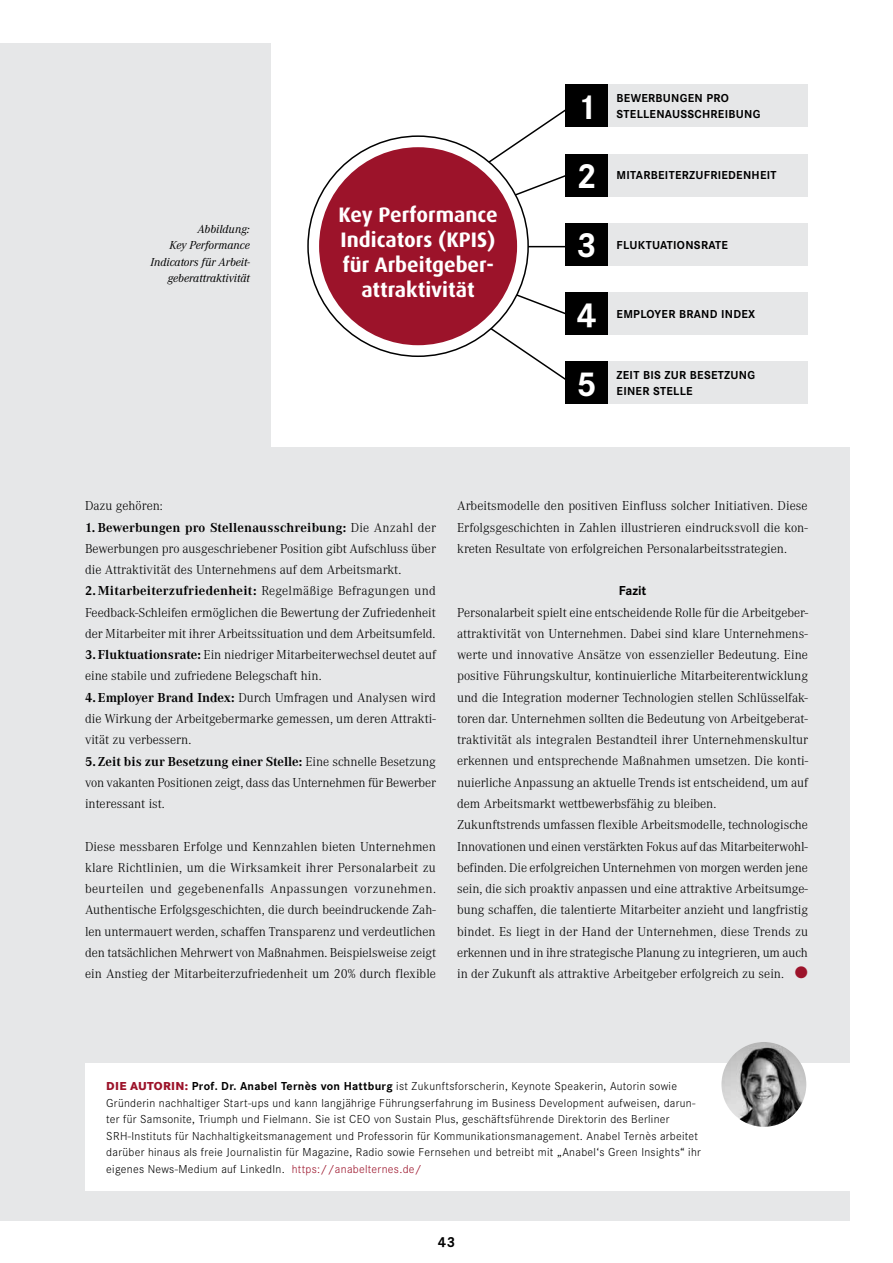
<style>
.page{position:relative;width:893px;height:1263px;background:#fff}
.page>*{position:absolute;margin:0;border:0;box-sizing:border-box;transform-origin:0 0}
.t1{font:700 36px "Corporate S";color:#fff}
.t2{font:700 21px/25.2px "Dax";color:#fff;text-align:center}
.t3{font:16.5px "Zapf Dingbats";color:#9c132a}
.t4{font:700 15px "Corporate S";color:#000}
.t5{font:300 13.5px/21.3px "Corporate A";color:#000;text-align:justify}
.t6{font:700 13.5px "Corporate S";color:#000}
.t7{font:300 12px/16.5px "Corporate S";letter-spacing:.025em;color:#000}
.t8{font:700 12px "Corporate S";letter-spacing:.025em;color:#000}
.t9{font:italic 12px/16.5px "Corporate A";color:#000;text-align:right}
.s1{font-weight:700}
.s2{font-weight:800;color:#9c132a}
.s3{color:#9c132a}
</style>
<div class="page">
<div style="left:0;top:43px;width:850px;height:1177px;background:#e6e7e8"></div>
<div style="left:85px;top:1063px;width:787px;height:128px;background:#fff"></div>
<img style="left:721px;top:1042px;width:85px;height:85px;border-radius:42px">
<div style="left:271px;top:21px;width:590px;height:425px;background:#fff"></div>
<svg style="left:476px;top:95px;width:110px;height:110px"></svg>
<hr style="left:495px;top:246px;width:79px;height:1px;background:#000">
<svg style="left:476px;top:284px;width:90px;height:110px"></svg>
<div style="left:608px;top:85px;width:200px;height:42px;background:#e6e7e8"></div>
<div style="left:566px;top:85px;width:42px;height:42px;background:#000"></div>
<div style="left:608px;top:154px;width:200px;height:42px;background:#e6e7e8"></div>
<div style="left:566px;top:154px;width:42px;height:42px;background:#000"></div>
<div style="left:608px;top:223px;width:200px;height:43px;background:#e6e7e8"></div>
<div style="left:566px;top:223px;width:42px;height:43px;background:#000"></div>
<div style="left:608px;top:292px;width:200px;height:43px;background:#e6e7e8"></div>
<div style="left:566px;top:292px;width:42px;height:43px;background:#000"></div>
<div style="left:308px;top:136px;width:220px;height:220px;background:#fff;border-radius:50%"></div>
<div style="left:319px;top:147px;width:198px;height:198px;background:#9c132a;border-radius:50%"></div>
<div style="left:608px;top:361px;width:200px;height:43px;background:#e6e7e8"></div>
<div style="left:566px;top:361px;width:42px;height:43px;background:#000"></div>
<h1 class="t1" style="left:577px;top:86px;width:22px">1</h1>
<p class="t8" style="left:617px;top:91px;width:40px">BEWERBU</p>
<p class="t8" style="left:671px;top:91px;width:59px">NGEN PRO</p>
<p class="t8" style="left:617px;top:108px;width:57px">STELLENAUSS</p>
<p class="t8" style="left:695px;top:108px;width:66px">CHREIBU NG</p>
<p class="t9" style="left:150px;top:221px;width:101px">Abbildung:<br>Key Performance<br>Indicators für Arbeit&shy;geberattraktivität</p>
<h2 class="t2" style="left:339px;top:202px;width:161px">Key Performance<br>Indicators (KPIS) für Arbeitgeber&shy;attraktivität</h2>
<h1 class="t1" style="left:577px;top:155px;width:22px">2</h1>
<p class="t8" style="left:617px;top:169px;width:17px">MITARB</p>
<p class="t8" style="left:658px;top:169px;width:45px">EITERZUFRI</p>
<p class="t8" style="left:721px;top:169px;width:51px">EDENHEIT</p>
<h1 class="t1" style="left:577px;top:225px;width:22px">3</h1>
<p class="t8" style="left:617px;top:238px;width:37px">FLUKTUATI</p>
<p class="t8" style="left:677px;top:238px;width:25px">ONSRAT</p>
<p class="t8" style="left:721px;top:238px;width:8px">E</p>
<h1 class="t1" style="left:577px;top:294px;width:22px">4</h1>
<p class="t8" style="left:617px;top:307px;width:71px">EMPLOYER BRA</p>
<p class="t8" style="left:701px;top:307px;width:56px">ND INDEX</p>
<h1 class="t1" style="left:577px;top:363px;width:22px">5</h1>
<p class="t8" style="left:617px;top:368px;width:33px">ZEIT BIS</p>
<p class="t8" style="left:664px;top:368px;width:91px">ZUR BESETZUNG</p>
<p class="t8" style="left:617px;top:384px;width:77px">EI NER STELLE</p>
<p class="t5" style="left:85px;top:496px;width:79px">Dazu gehören:</p>
<p class="t5" style="left:85px;top:517px;width:352px"><span class="s1">1. Bewerbungen pro Stellenausschreibung:</span> Die Anzahl der Bewerbungen pro ausgeschriebener Position gibt Aufschluss über die Attraktivität des Unternehmens auf dem Arbeitsmarkt.</p>
<p class="t5" style="left:85px;top:581px;width:352px"><span class="s1">2. Mitarbeiterzufriedenheit:</span> Regelmäßige Befragungen und Feedback-Schleifen ermöglichen die Bewertung der Zufriedenheit der Mitarbeiter mit ihrer Arbeitssituation und dem Arbeitsumfeld.</p>
<p class="t5" style="left:85px;top:644px;width:352px"><span class="s1">3. Fluktuationsrate:</span> Ein niedriger Mitarbeiterwechsel deutet auf eine stabile und zufriedene Belegschaft hin.</p>
<p class="t5" style="left:85px;top:687px;width:352px"><span class="s1">4. Employer Brand Index:</span> Durch Umfragen und Analysen wird die Wirkung der Arbeitgebermarke gemessen, um deren Attrakti&shy;vität zu verbessern.</p>
<p class="t5" style="left:85px;top:751px;width:352px"><span class="s1">5. Zeit bis zur Besetzung einer Stelle:</span> Eine schnelle Besetzung von vakanten Positionen zeigt, dass das Unternehmen für Bewerber interessant ist.</p>
<p class="t5" style="left:85px;top:836px;width:353px">Diese messbaren Erfolge und Kennzahlen bieten Unternehmen klare Richtlinien, um die Wirksamkeit ihrer Personalarbeit zu beurteilen und gegebenenfalls Anpassungen vorzunehmen.<br>Authentische Erfolgsgeschichten, die durch beeindruckende Zah&shy;len untermauert werden, schaffen Transparenz und verdeutlichen den tatsächlichen Mehrwert von Maßnahmen. Beispielsweise zeigt ein Anstieg der Mitarbeiterzufriedenheit um 20% durch flexible</p>
<p class="t5" style="left:457px;top:495px;width:352px">Arbeitsmodelle den positiven Einfluss solcher Initiativen. Diese Erfolgsgeschichten in Zahlen illustrieren eindrucksvoll die kon&shy;kreten Resultate von erfolgreichen Personalarbeitsstrategien.</p>
<p class="t6" style="left:619px;top:583px;width:29px">FAZIT</p>
<p class="t5" style="left:457px;top:602px;width:353px;text-align:left">Personalarbeit spielt eine entscheidende Rolle für die Arbeitgeber&shy;attraktivität von Unternehmen. Dabei sind klare Unternehmens&shy;werte und innovative Ansätze von essenzieller Bedeutung. Eine positive Führungskultur, kontinuierliche Mitarbeiterentwicklung und die Integration moderner Technologien stellen Schlüsselfak&shy;toren dar. Unternehmen sollten die Bedeutung von Arbeitgeberat&shy;traktivität als integralen Bestandteil ihrer Unternehmenskultur erkennen und entsprechende Maßnahmen umsetzen. Die konti&shy;nuierliche Anpassung an aktuelle Trends ist entscheidend, um auf dem Arbeitsmarkt wettbewerbsfähig zu bleiben.<br>Zukunftstrends umfassen flexible Arbeitsmodelle, technologische Innovationen und einen verstärkten Fokus auf das Mitarbeiterwohl&shy;befinden. Die erfolgreichen Unternehmen von morgen werden jene sein, die sich proaktiv anpassen und eine attraktive Arbeitsumge&shy;bung schaffen, die talentierte Mitarbeiter anzieht und langfristig bindet. Es liegt in der Hand der Unternehmen, diese Trends zu erkennen und in ihre strategische Planung zu integrieren, um auch in der Zukunft als attraktive Arbeitgeber erfolgreich zu sein.</p>
<p class="t3" style="left:795px;top:964px;width:15px">●</p>
<p class="t7" style="left:106px;top:1078px;width:596px"><span class="s2">DIE AUTORIN:</span> <span class="s1">PROF. DR. ANABEL TERNÈS VON HATTBURG</span> ist Zukunftsforscherin, Keynote Speakerin, Autorin sowie Gründerin nachhaltiger Start-ups und kann langjährige Führungserfahrung im Business Development aufweisen, darun&shy;ter für Samsonite, Triumph und Fielmann. Sie ist CEO von Sustain Plus, geschäftsführende Direktorin des Berliner SRH-Instituts für Nachhaltigkeitsmanagement und Professorin für Kommunikationsmanagement. Anabel Ternès arbeitet darüber hinaus als freie Journalistin für Magazine, Radio sowie Fernsehen und betreibt mit „Anabel‘s Green Insights“ ihr eigenes News-Medium auf LinkedIn. <span class="s3">https://anabelternes.de/</span></p>
<p class="t4" style="left:438px;top:1233px;width:19px">43</p>
</div>
